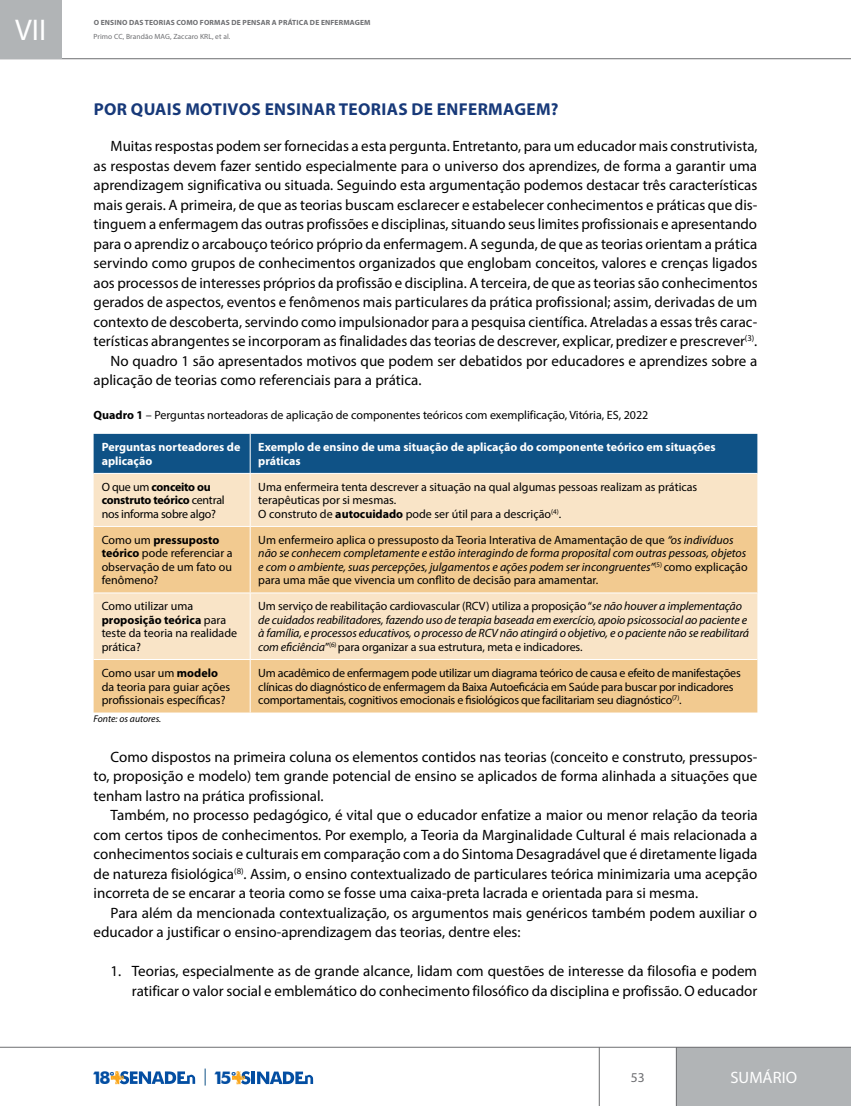
<style>
.page{position:relative;width:851px;height:1106px;background:#fff}
.page>*{position:absolute;margin:0;border:0;box-sizing:border-box;transform-origin:0 0}
.t1{font:30px "Myriad Pro";color:#fff}
.t2{font:700 17.7px "Futura BT";color:#034ea2}
.t3{font:700 17.25px "Myriad Pro";letter-spacing:.02em;color:#173979}
.t4{font:16.5px "Myriad Pro";letter-spacing:.005em;color:#fff}
.t5{font:15px/19.5px "Myriad Pro";color:#000;text-align:justify}
.t6{font:13.5px "Myriad Pro";color:#6d6e71}
.t7{font:12px/13.5px "Myriad Pro";letter-spacing:-.005em;color:#000}
.t8{font:italic 12px/13.5px "Myriad Pro";letter-spacing:-.01em;color:#000}
.t9{font:700 12px/13.5px "Myriad Pro";color:#fff}
.t10{font:italic 9.75px "Myriad Pro";color:#000}
.t11{font:700 7.5px "Myriad Pro";letter-spacing:.02em;color:#6d6e71}
.t12{font:7.5px "Myriad Pro";letter-spacing:.01em;color:#6d6e71}
.s1{font-weight:700}
.s2{font-style:normal}
</style>
<div class="page">
<svg style="left:0;top:1046px;width:850px;height:60px"></svg>
<hr style="left:251px;top:1071px;width:4px;height:13px;background:#034ea2">
<svg style="left:232px;top:1071px;width:18px;height:13px"></svg>
<svg style="left:257px;top:1071px;width:56px;height:13px"></svg>
<svg style="left:111px;top:1071px;width:84px;height:13px"></svg>
<svg style="left:205px;top:1068px;width:1px;height:17px"></svg>
<svg style="left:62px;top:58px;width:788px;height:1px"></svg>
<div style="left:0;top:0;width:62px;height:59px;background:#b1b4b6"></div>
<div style="left:94px;top:434px;width:663px;height:39px;background:#0f5286"></div>
<div style="left:94px;top:474px;width:663px;height:52px;background:#f9e4c7"></div>
<svg style="left:94px;top:527px;width:663px;height:185px;fill:#f2ca90"></svg>
<hr style="left:250px;top:434px;width:1px;height:39px;background:#fff">
<hr style="left:250px;top:474px;width:1px;height:52px;background:#fff">
<hr style="left:250px;top:527px;width:1px;height:65px;background:#fff">
<hr style="left:94px;top:592px;width:156px;height:1px;background:#fff">
<hr style="left:250px;top:592px;width:507px;height:1px;background:#fff">
<hr style="left:250px;top:593px;width:1px;height:66px;background:#fff">
<hr style="left:94px;top:659px;width:156px;height:1px;background:#fff">
<hr style="left:250px;top:659px;width:507px;height:1px;background:#fff">
<hr style="left:250px;top:660px;width:1px;height:52px;background:#fff">
<h1 class="t1" style="left:15px;top:11px;width:33px">VII</h1>
<p class="t11" style="left:94px;top:18px;width:278px">O ENSINO DAS TEORIAS COMO FORMAS DE PENSAR A PRÁTICA DE ENFERMAGEM</p>
<p class="t12" style="left:94px;top:32px;width:138px">Primo CC, Brandão MAG, Zaccaro KRL, et al.</p>
<p class="t3" style="left:94px;top:100px;width:466px">POR QUAIS MOTIVOS ENSINAR TEORIAS DE ENFERMAGEM?</p>
<p class="t5" style="left:111px;top:136px;width:648px">Muitas respostas podem ser fornecidas a esta pergunta. Entretanto, para um educador mais construtivista,</p>
<p class="t5" style="left:94px;top:156px;width:665px">as respostas devem fazer sentido especialmente para o universo dos aprendizes, de forma a garantir uma</p>
<p class="t5" style="left:94px;top:175px;width:665px">aprendizagem significativa ou situada. Seguindo esta argumentação podemos destacar três características</p>
<p class="t5" style="left:94px;top:195px;width:665px">mais gerais. A primeira, de que as teorias buscam esclarecer e estabelecer conhecimentos e práticas que dis-</p>
<p class="t5" style="left:94px;top:214px;width:665px">tinguem a enfermagem das outras profissões e disciplinas, situando seus limites profissionais e apresentando</p>
<p class="t5" style="left:94px;top:234px;width:665px">para o aprendiz o arcabouço teórico próprio da enfermagem. A segunda, de que as teorias orientam a prática</p>
<p class="t5" style="left:94px;top:253px;width:665px">servindo como grupos de conhecimentos organizados que englobam conceitos, valores e crenças ligados</p>
<p class="t5" style="left:94px;top:273px;width:665px">aos processos de interesses próprios da profissão e disciplina. A terceira, de que as teorias são conhecimentos</p>
<p class="t5" style="left:94px;top:292px;width:665px">gerados de aspectos, eventos e fenômenos mais particulares da prática profissional; assim, derivadas de um</p>
<p class="t5" style="left:94px;top:312px;width:665px">contexto de descoberta, servindo como impulsionador para a pesquisa científica. Atreladas a essas três carac-</p>
<p class="t5" style="left:94px;top:331px;width:665px">terísticas abrangentes se incorporam as finalidades das teorias de descrever, explicar, predizer e prescrever<sup>(3)</sup>.</p>
<p class="t5" style="left:111px;top:351px;width:648px">No quadro 1 são apresentados motivos que podem ser debatidos por educadores e aprendizes sobre a</p>
<p class="t5" style="left:94px;top:370px;width:329px">aplicação de teorias como referenciais para a prática.</p>
<p class="t7" style="left:94px;top:408px;width:556px"><span class="s1">Quadro 1</span> – Perguntas norteadoras de aplicação de componentes teóricos com exemplificação, Vitória, ES, 2022</p>
<p class="t9" style="left:102px;top:441px;width:140px">Perguntas norteadores de aplicação</p>
<p class="t9" style="left:258px;top:441px;width:459px">Exemplo de ensino de uma situação de aplicação do componente teórico em situações práticas</p>
<p class="t7" style="left:102px;top:480px;width:124px">O que um <span class="s1">conceito ou construto teórico</span> central nos informa sobre algo?</p>
<p class="t7" style="left:258px;top:480px;width:440px">Uma enfermeira tenta descrever a situação na qual algumas pessoas realizam as práticas terapêuticas por si mesmas.<br>O construto de <span class="s1">autocuidado</span> pode ser útil para a descrição<sup>(4)</sup>.</p>
<p class="t7" style="left:102px;top:533px;width:132px">Como um <span class="s1">pressuposto teórico</span> pode referenciar a observação de um fato ou fenômeno?</p>
<p class="t8" style="left:258px;top:533px;width:491px"><span class="s2">Um enfermeiro aplica o pressuposto da Teoria Interativa de Amamentação de que</span> “os indivíduos não se conhecem completamente e estão interagindo de forma proposital com outras pessoas, objetos e com o ambiente, suas percepções, julgamentos e ações podem ser incongruentes”<sup>(5)</sup> <span class="s2">como explicação para uma mãe que vivencia um conflito de decisão para amamentar.</span></p>
<p class="t7" style="left:102px;top:599px;width:137px">Como utilizar uma <span class="s1">proposição teórica</span> para teste da teoria na realidade prática?</p>
<p class="t8" style="left:258px;top:599px;width:492px"><span class="s2">Um serviço de reabilitação cardiovascular (RCV) utiliza a proposição “</span>se não houver a implementação de cuidados reabilitadores, fazendo uso de terapia baseada em exercício, apoio psicossocial ao paciente e à família, e processos educativos, o processo de RCV não atingirá o objetivo, e o paciente não se reabilitará com eficiência<span class="s2">”</span><sup>(6)</sup> <span class="s2">para organizar a sua estrutura, meta e indicadores.</span></p>
<p class="t7" style="left:102px;top:666px;width:130px">Como usar um <span class="s1">modelo </span>da teoria para guiar ações profissionais específicas?</p>
<p class="t7" style="left:258px;top:666px;width:484px">Um acadêmico de enfermagem pode utilizar um diagrama teórico de causa e efeito de manifestações clínicas do diagnóstico de enfermagem da Baixa Autoeficácia em Saúde para buscar por indicadores comportamentais, cognitivos emocionais e fisiológicos que facilitariam seu diagnóstico<sup>(7)</sup>.</p>
<p class="t10" style="left:94px;top:713px;width:69px">Fonte: os autores.</p>
<p class="t5" style="left:94px;top:746px;width:665px;text-indent:17px">Como dispostos na primeira coluna os elementos contidos nas teorias (conceito e construto, pressupos&shy;to, proposição e modelo) tem grande potencial de ensino se aplicados de forma alinhada a situações que tenham lastro na prática profissional.</p>
<p class="t5" style="left:94px;top:805px;width:665px;text-indent:17px">Também, no processo pedagógico, é vital que o educador enfatize a maior ou menor relação da teoria com certos tipos de conhecimentos. Por exemplo, a Teoria da Marginalidade Cultural é mais relacionada a conhecimentos sociais e culturais em comparação com a do Sintoma Desagradável que é diretamente ligada de natureza fisiológica<sup>(8)</sup>. Assim, o ensino contextualizado de particulares teórica minimizaria uma acepção incorreta de se encarar a teoria como se fosse uma caixa-preta lacrada e orientada para si mesma.</p>
<p class="t5" style="left:94px;top:902px;width:665px;text-indent:17px">Para além da mencionada contextualização, os argumentos mais genéricos também podem auxiliar o educador a justificar o ensino-aprendizagem das teorias, dentre eles:</p>
<p class="t5" style="left:111px;top:961px;width:648px;text-align:right">1. Teorias, especialmente as de grande alcance, lidam com questões de interesse da filosofia e podem ratificar o valor social e emblemático do conhecimento filosófico da disciplina e profissão. O educador</p>
<p class="t2" style="left:92px;top:1066px;width:24px">18<sup>º</sup></p>
<p class="t2" style="left:213px;top:1066px;width:24px">15<sup>º</sup></p>
<p class="t6" style="left:630px;top:1068px;width:15px">53</p>
<p class="t4" style="left:730px;top:1067px;width:68px">SUMÁRIO</p>
</div>
